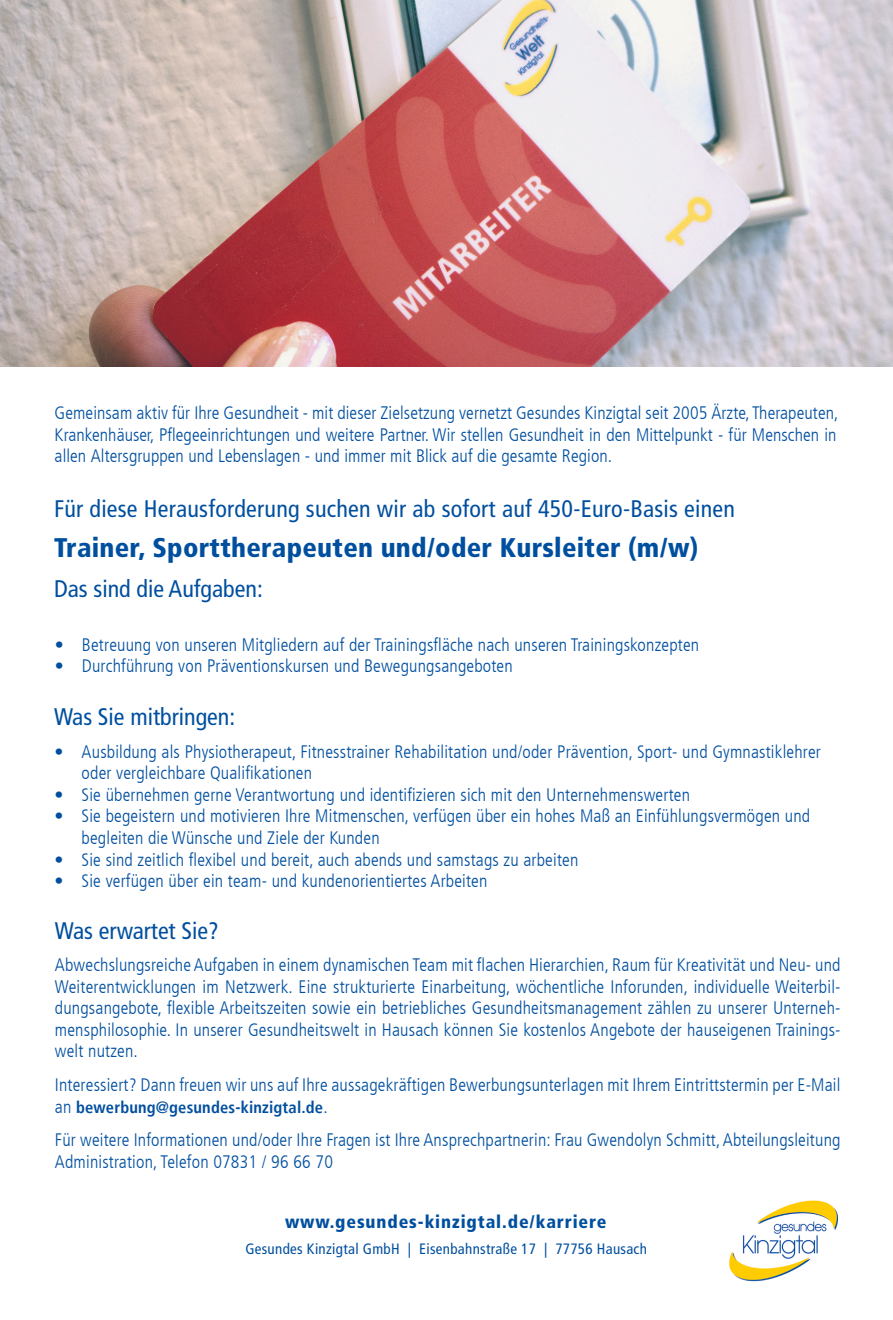
<style>
.page{position:relative;width:893px;height:1320px;background:#fff}
.page>*{position:absolute;margin:0;border:0;box-sizing:border-box;transform-origin:0 0}
.t1{font:900 condensed 27px "Frutiger LT Std";letter-spacing:.01em;color:#004f9f}
.t2{font:condensed 24px "Frutiger LT Std";letter-spacing:.01em;color:#004f9f}
.t3{font:300 condensed 18px/21.6px "Frutiger LT";letter-spacing:.01em;color:#004f9f}
.t4{font:900 condensed 18px "Frutiger LT Std";letter-spacing:.05em;color:#004f9f}
.t5{font:700 condensed 16.5px "Frutiger LT";letter-spacing:.01em;color:#004f9f}
.t6{font:condensed 15px "Frutiger LT Std";letter-spacing:.02em;color:#004f9f}
.s1{font-weight:300;font-size:18px}
</style>
<div class="page">
<img style="left:0;top:0;width:893px;height:367px">
<img style="left:729px;top:1200px;width:110px;height:82px">
<p class="t3" style="left:55px;top:402px;width:785px;text-align:justify">Gemeinsam aktiv für Ihre Gesundheit - mit dieser Zielsetzung vernetzt Gesundes Kinzigtal seit 2005 Ärzte, Therapeuten, Krankenhäuser, Pflegeeinrichtungen und weitere Partner. Wir stellen Gesundheit in den Mittelpunkt - für Menschen in allen Altersgruppen und Lebenslagen - und immer mit Blick auf die gesamte Region.</p>
<p class="t2" style="left:54px;top:494px;width:682px">Für diese Herausforderung suchen wir ab sofort auf 450-Euro-Basis einen</p>
<p class="t1" style="left:54px;top:532px;width:646px">Trainer, Sporttherapeuten und/oder Kursleiter (m/w)</p>
<p class="t2" style="left:54px;top:575px;width:210px">Das sind die Aufgaben:</p>
<p class="t3" style="left:55px;top:634px;width:646px">• Betreuung von unseren Mitgliedern auf der Trainingsfläche nach unseren Trainingskonzepten</p>
<p class="t3" style="left:55px;top:656px;width:459px">• Durchführung von Präventionskursen und Bewegungsangeboten</p>
<p class="t2" style="left:54px;top:703px;width:183px">Was Sie mitbringen:</p>
<p class="t3" style="left:82px;top:741px;width:741px;text-indent:-27px">• Ausbildung als Physiotherapeut, Fitnesstrainer Rehabilitation und/oder Prävention, Sport- und Gymnastiklehrer oder vergleichbare Qualifikationen</p>
<p class="t3" style="left:55px;top:784px;width:637px">• Sie übernehmen gerne Verantwortung und identifizieren sich mit den Unternehmenswerten</p>
<p class="t3" style="left:82px;top:806px;width:730px;text-indent:-27px">• Sie begeistern und motivieren Ihre Mitmenschen, verfügen über ein hohes Maß an Einfühlungsvermögen und begleiten die Wünsche und Ziele der Kunden</p>
<p class="t3" style="left:55px;top:849px;width:525px">• Sie sind zeitlich flexibel und bereit, auch abends und samstags zu arbeiten</p>
<p class="t3" style="left:55px;top:870px;width:434px">• Sie verfügen über ein team- und kundenorientiertes Arbeiten</p>
<p class="t2" style="left:55px;top:916px;width:165px">Was erwartet Sie?</p>
<p class="t3" style="left:55px;top:954px;width:787px;text-align:justify">Abwechslungsreiche Aufgaben in einem dynamischen Team mit flachen Hierarchien, Raum für Kreativität und Neu- und Weiterentwicklungen im Netzwerk. Eine strukturierte Einarbeitung, wöchentliche Inforunden, individuelle Weiterbil&shy;dungsangebote, flexible Arbeitszeiten sowie ein betriebliches Gesundheitsmanagement zählen zu unserer Unterneh&shy;mensphilosophie. In unserer Gesundheitswelt in Hausach können Sie kostenlos Angebote der hauseigenen Trainings&shy;welt nutzen.</p>
<p class="t3" style="left:55px;top:1074px;width:787px">Interessiert? Dann freuen wir uns auf Ihre aussagekräftigen Bewerbungsunterlagen mit Ihrem Eintrittstermin per E-Mail</p>
<p class="t5" style="left:55px;top:1097px;width:274px"><span class="s1">an</span> bewerbung@gesundes-kinzigtal.de<span class="s1">.</span></p>
<p class="t3" style="left:55px;top:1129px;width:787px">Für weitere Informationen und/oder Ihre Fragen ist Ihre Ansprechpartnerin: Frau Gwendolyn Schmitt, Abteilungsleitung<br>Administration, Telefon 07831 / 96 66 70</p>
<p class="t4" style="left:285px;top:1211px;width:323px">www.gesundes-kinzigtal.de/karriere</p>
<p class="t6" style="left:245px;top:1240px;width:403px">Gesundes Kinzigtal GmbH | Eisenbahnstraße 17 | 77756 Hausach</p>
</div>
